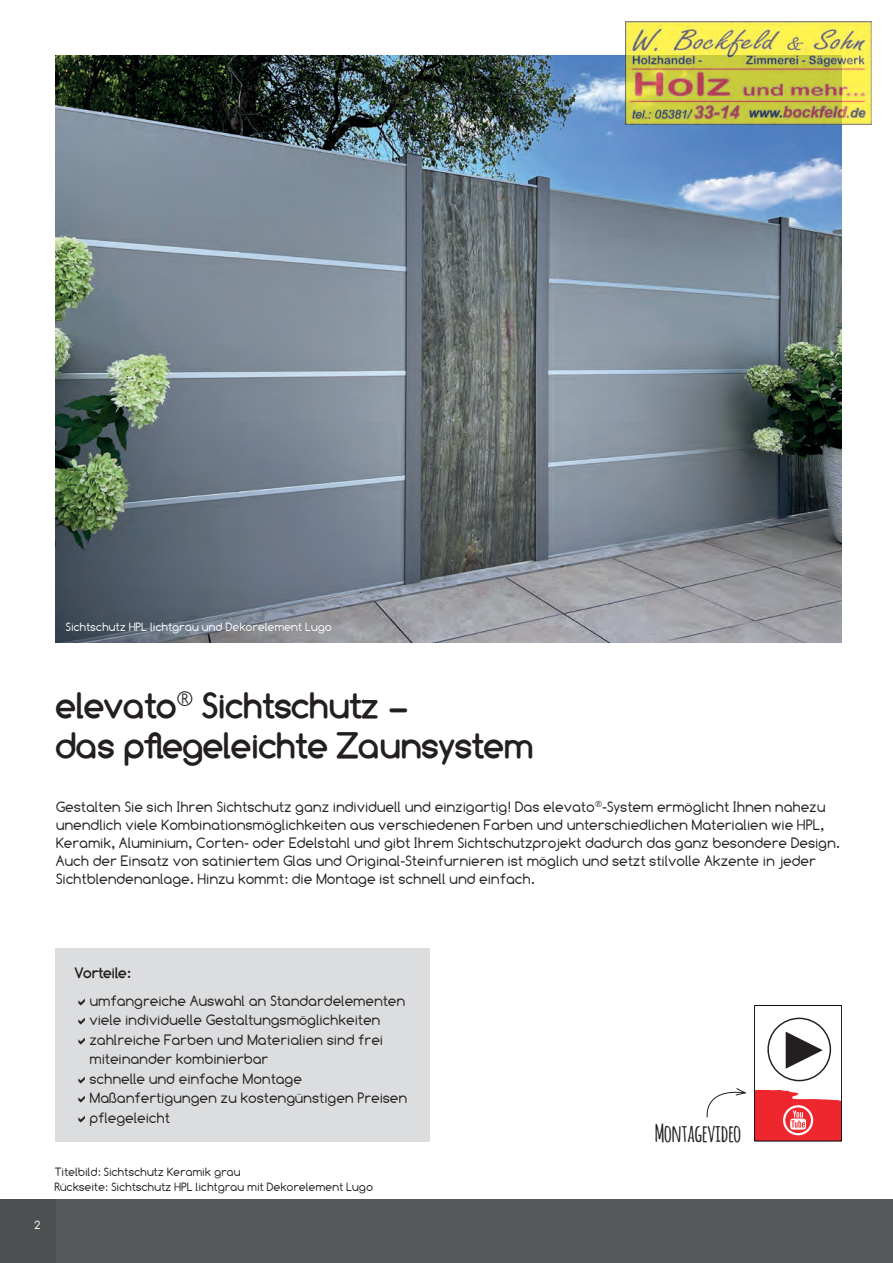
<style>
.page{position:relative;width:893px;height:1263px;background:#fff}
.page>*{position:absolute;margin:0;border:0;box-sizing:border-box;transform-origin:0 0}
.t1{font:700 36px/40.5px "Comfortaa";color:#231f20}
.t2{font:700 24px "Amatic";color:#231f20}
.t3{font:15px/19.5px "Comfortaa";color:#231f20}
.t4{font:700 15px "Comfortaa";color:#231f20}
.t5{font:12px/15px "Comfortaa";color:#231f20}
.t6{font:12px "Comfortaa";color:#fff}
</style>
<div class="page">
<div style="left:0;top:1199px;width:893px;height:64px;background:#57585a"></div>
<div style="left:0;top:1199px;width:56px;height:64px;background:#4d5051"></div>
<img style="left:55px;top:55px;width:787px;height:587px">
<div style="left:55px;top:948px;width:375px;height:193px;background:#dcdddf"></div>
<svg style="left:706px;top:1088px;width:41px;height:30px"></svg>
<svg style="left:754px;top:1005px;width:88px;height:136px"></svg>
<div style="left:767px;top:1018px;width:64px;height:63px;border:1px solid #231f20;border-radius:50%"></div>
<img style="left:625px;top:21px;width:247px;height:104px">
<p class="t6" style="left:66px;top:620px;width:268px">Sichtschutz HPL lichtgrau und Dekorelement Lugo</p>
<h1 class="t1" style="left:56px;top:685px;width:480px">elevato<sup>®</sup> Sichtschutz –<br>das pflegeleichte Zaunsystem</h1>
<p class="t3" style="left:56px;top:798px;width:786px;line-height:18px">Gestalten Sie sich Ihren Sichtschutz ganz individuell und einzigartig! Das elevato<sup>®</sup>-System ermöglicht Ihnen nahezu unendlich viele Kombinationsmöglichkeiten aus verschiedenen Farben und unterschiedlichen Materialien wie HPL, Keramik, Aluminium, Corten- oder Edelstahl und gibt Ihrem Sichtschutzprojekt dadurch das ganz besondere Design.<br>Auch der Einsatz von satiniertem Glas und Original-Steinfurnieren ist möglich und setzt stilvolle Akzente in jeder Sichtblendenanlage. Hinzu kommt: die Montage ist schnell und einfach.</p>
<p class="t4" style="left:75px;top:964px;width:58px">Vorteile:</p>
<p class="t3" style="left:90px;top:990px;width:319px">umfangreiche Auswahl an Standardelementen viele individuelle Gestaltungsmöglichkeiten zahlreiche Farben und Materialien sind frei miteinander kombinierbar<br>schnelle und einfache Montage Maßanfertigungen zu kostengünstigen Preisen pflegeleicht</p>
<p class="t6" style="left:35px;top:1218px;width:7px">2</p>
<p class="t5" style="left:55px;top:1164px;width:320px">Titelbild: Sichtschutz Keramik grau<br>Rückseite: Sichtschutz HPL lichtgrau mit Dekorelement Lugo</p>
<h2 class="t2" style="left:655px;top:1115px;width:88px">Montagevideo</h2>
</div>
